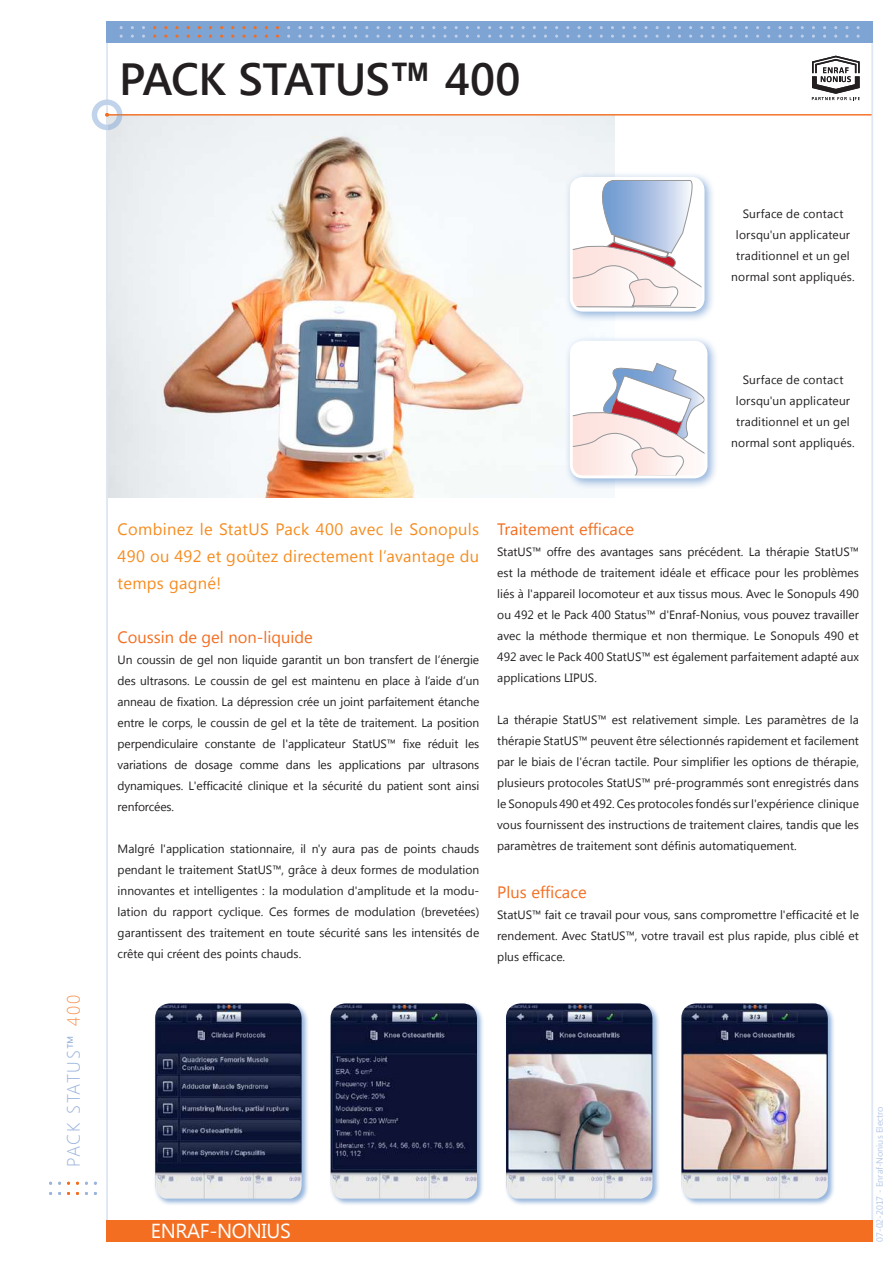
<style>
.page{position:relative;width:893px;height:1263px;background:#fff}
.page>*{position:absolute;margin:0;border:0;box-sizing:border-box;transform-origin:0 0}
.t1{font:600 45px "Segoe UI";letter-spacing:-.015em;color:#231f20}
.t2{font:20.25px "Segoe UI";letter-spacing:-.02em;color:#fff}
.t3{font:300 17.85px "Segoe UI";letter-spacing:.1em;color:#9ab4dd}
.t4{font:16.5px/27px "Segoe UI";letter-spacing:.02em;color:#f68c1f;text-align:justify}
.t5{font:16.5px "Segoe UI";color:#f36e21}
.t6{font:12px/21px "Segoe UI";color:#231f20;text-align:justify}
.t7{font:9px "Segoe UI";color:#b4c7e6}
.s1{font-family:"Arial";font-weight:700}
.s2{font-weight:400}
.s3{color:#f7975a}
</style>
<div class="page">
<div style="left:154px;top:1002px;width:155px;height:204px;background:#729cd1;opacity:.75"></div>
<img style="left:155px;top:1003px;width:147px;height:195px">
<div style="left:329px;top:1002px;width:155px;height:204px;background:#729cd1;opacity:.75"></div>
<img style="left:331px;top:1003px;width:146px;height:195px">
<div style="left:504px;top:1002px;width:156px;height:204px;background:#729cd1;opacity:.75"></div>
<img style="left:506px;top:1003px;width:146px;height:195px">
<div style="left:680px;top:1002px;width:155px;height:204px;background:#729cd1;opacity:.75"></div>
<img style="left:681px;top:1003px;width:147px;height:195px">
<img style="left:108px;top:115px;width:506px;height:383px">
<div style="left:565px;top:335px;width:153px;height:154px;background:#729cd1;opacity:.75"></div>
<div style="left:571px;top:342px;width:135px;height:135px;background:#fff;border-radius:12px"></div>
<svg style="left:571px;top:363px;width:135px;height:114px"></svg>
<div style="left:570px;top:341px;width:137px;height:137px;border:3px solid #fff;border-radius:12px"></div>
<div style="left:565px;top:172px;width:151px;height:151px;background:#729cd1;opacity:.75"></div>
<svg style="left:571px;top:180px;width:132px;height:128px"></svg>
<div style="left:570px;top:177px;width:134px;height:135px;border:3px solid #fff;border-radius:12px"></div>
<hr style="left:872px;top:43px;width:1px;height:1177px;background:#dfe7f4">
<hr style="left:106px;top:43px;width:2px;height:1177px;background:#dfe7f4">
<div style="left:106px;top:1220px;width:767px;height:22px;background:#f36e21"></div>
<svg style="left:106px;top:21px;width:767px;height:22px;background:#82a5d3"></svg>
<hr style="left:108px;top:114px;width:764px;height:1px;background:#f36e21">
<div style="left:92px;top:99px;width:30px;height:31px;border:5px solid #729cd1;border-radius:50%"></div>
<svg style="left:105px;top:113px;width:4px;height:4px"></svg>
<svg style="left:812px;top:56px;width:48px;height:44px"></svg>
<h1 class="t1" style="left:119px;top:48px;width:403px">PACK STATUS<span class="s1">™</span> 400</h1>
<h3 class="t3" style="left:61px;top:1167px;width:173px;rotate:-90deg">PACK STATUS<span class="s2">™</span> <span class="s3">400</span></h3>
<p class="t6" style="left:731px;top:202px;width:125px;text-align:center">Surface de contact lorsqu'un applicateur traditionnel et un gel normal sont appliqués.</p>
<p class="t6" style="left:731px;top:369px;width:125px;text-align:center">Surface de contact lorsqu'un applicateur traditionnel et un gel normal sont appliqués.</p>
<h3 class="t4" style="left:118px;top:515px;width:363px">Combinez le StatUS Pack 400 avec le Sonopuls 490 ou 492 et goûtez directement l’avantage du temps gagné!</h3>
<h3 class="t5" style="left:118px;top:626px;width:197px">Coussin de gel non-liquide</h3>
<p class="t6" style="left:118px;top:649px;width:363px">Un coussin de gel non liquide garantit un bon transfert de l’énergie des ultrasons. Le coussin de gel est maintenu en place à l’aide d’un anneau de fixation. La dépression crée un joint parfaitement étanche entre le corps, le coussin de gel et la tête de traitement. La position perpendiculaire constante de l'applicateur StatUS™ fixe réduit les variations de dosage comme dans les applications par ultrasons dynamiques. L'efficacité clinique et la sécurité du patient sont ainsi renforcées.</p>
<p class="t6" style="left:118px;top:838px;width:363px">Malgré l'application stationnaire, il n'y aura pas de points chauds pendant le traitement StatUS™, grâce à deux formes de modulation innovantes et intelligentes : la modulation d'amplitude et la modu&shy;lation du rapport cyclique. Ces formes de modulation (brevetées) garantissent des traitement en toute sécurité sans les intensités de crête qui créent des points chauds.</p>
<h3 class="t5" style="left:497px;top:518px;width:138px">Traitement efficace</h3>
<p class="t6" style="left:497px;top:541px;width:363px">StatUS™ offre des avantages sans précédent. La thérapie StatUS™ est la méthode de traitement idéale et efficace pour les problèmes liés à l'appareil locomoteur et aux tissus mous. Avec le Sonopuls 490 ou 492 et le Pack 400 Status™ d'Enraf-Nonius, vous pouvez travailler avec la méthode thermique et non thermique. Le Sonopuls 490 et 492 avec le Pack 400 StatUS™ est également parfaitement adapté aux applications LIPUS.</p>
<p class="t6" style="left:497px;top:709px;width:363px">La thérapie StatUS™ est relativement simple. Les paramètres de la thérapie StatUS™ peuvent être sélectionnés rapidement et facilement par le biais de l'écran tactile. Pour simplifier les options de thérapie, plusieurs protocoles StatUS™ pré-programmés sont enregistrés dans le Sonopuls 490 et 492. Ces protocoles fondés sur l'expérience clinique vous fournissent des instructions de traitement claires, tandis que les paramètres de traitement sont définis automatiquement.</p>
<h3 class="t5" style="left:497px;top:881px;width:91px">Plus efficace</h3>
<p class="t6" style="left:497px;top:904px;width:363px">StatUS™ fait ce travail pour vous, sans compromettre l'efficacité et le rendement. Avec StatUS™, votre travail est plus rapide, plus ciblé et plus efficace.</p>
<h2 class="t2" style="left:151px;top:1217px;width:141px">ENRAF-NONIUS</h2>
<p class="t7" style="left:873px;top:1242px;width:137px;rotate:-90deg">07-02-2017 - Enraf-Nonius Electro</p>
</div>
